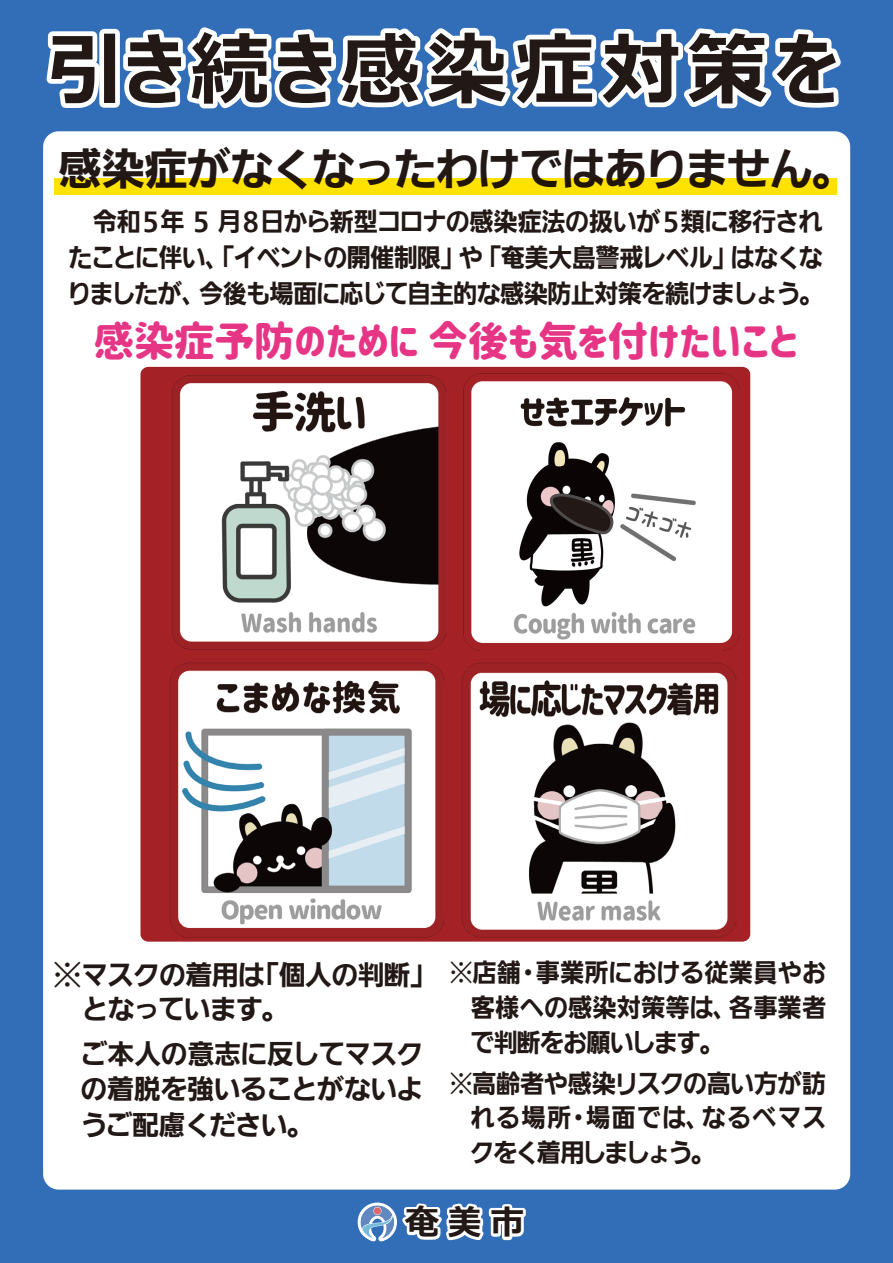
<style>
.page{position:relative;width:893px;height:1263px;background:#316eb7}
.page>*{position:absolute;margin:0;border:0;box-sizing:border-box;transform-origin:0 0}
.t1{font:700 79.05px "Meiryo UI";letter-spacing:.085em;color:#221815}
.t2{font:700 43.5px "Iwa UD Go Dsp Pro";letter-spacing:-.035em;color:#221815}
.t3{font:40.65px "Corporate Logo Rounded";letter-spacing:-.02em;color:#e73586}
.t4{font:700 34.5px "Meiryo UI";color:#221815}
.t5{font:700 27px/35.2px "Iwa UD Go Dsp Pro";letter-spacing:-.03em;color:#221815}
.t6{font:700 25.5px/34.8px "Iwa UD Go Dsp Pro";letter-spacing:-.025em;color:#221815;text-align:justify;scale:.95 1}
.s1{font-size:30px}
</style>
<div class="page">
<div style="left:43px;top:131px;width:807px;height:1058px;background:#fff;border-radius:15px"></div>
<div style="left:140px;top:367px;width:610px;height:575px;background:#a42125;border-radius:8px"></div>
<img style="left:462px;top:662px;width:275px;height:275px">
<img style="left:170px;top:662px;width:274px;height:275px">
<img style="left:172px;top:375px;width:275px;height:274px">
<img style="left:463px;top:374px;width:277px;height:276px">
<svg style="left:548px;top:491px;width:68px;height:44px;background:#3d3534"></svg>
<div style="left:54px;top:178px;width:782px;height:16px;background:#ffe200"></div>
<svg style="left:46px;top:27px;width:795px;height:82px"></svg>
<svg style="left:357px;top:1202px;width:169px;height:40px"></svg>
<svg style="left:373px;top:1207px;width:8px;height:8px"></svg>
<div style="left:374px;top:1207px;width:7px;height:7px;background:#e06767;border-radius:50%"></div>
<h1 class="t1" style="left:47px;top:15px;width:794px">引き続き感染症対策を</h1>
<h2 class="t2" style="left:59px;top:137px;width:798px">感染症がなくなったわけではありません。</h2>
<p class="t6" style="left:67px;top:204px;width:798px;line-height:36px;text-indent:25px">令和５年 5 月８日から新型コロナの感染症法の扱いが５類に移行されたことに伴い、「イベントの開催制限」や「奄美大島警戒レベル」はなくなりましたが、今後も場面に応じて自主的な感染防止対策を続けましょう。</p>
<h3 class="t3" style="left:94px;top:313px;width:706px">感染症予防のために 今後も気を付けたいこと</h3>
<p class="t5" style="left:82px;top:958px;width:357px;line-height:34.5px;text-indent:-29px"><span class="s1">※</span>マスクの着用は「個人の判断」となっています。</p>
<p class="t5" style="left:80px;top:1037px;width:345px;text-align:justify">ご本人の意志に反してマスクの着脱を強いることがないようご配慮ください。</p>
<p class="t6" style="left:470px;top:955px;width:376px;text-indent:-21px">※店舗・事業所における従業員やお客様への感染対策等は、各事業者で判断をお願いします。</p>
<p class="t6" style="left:471px;top:1066px;width:376px;text-indent:-21px">※高齢者や感染リスクの高い方が訪れる場所・場面では、なるべマスクをく着用しましょう。</p>
<h3 class="t4" style="left:405px;top:1198px;width:121px">奄美市</h3>
</div>
